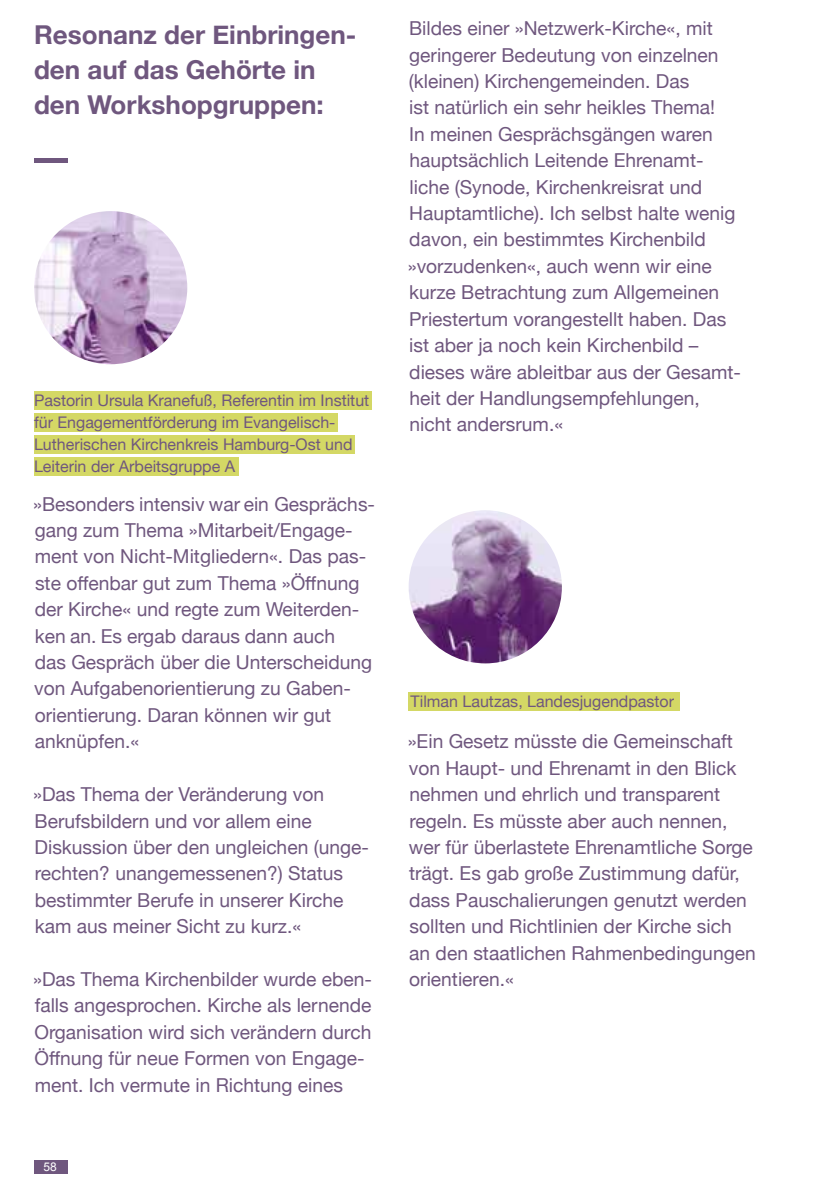
<style>
.page{position:relative;width:840px;height:1191px;background:#fff}
.page>*{position:absolute;margin:0;border:0;box-sizing:border-box;transform-origin:0 0}
.t1{font:700 26px/35.2px "Helvetica Neue";color:#6f577e}
.t2{font:19.2px/26.4px "Helvetica Neue";color:#6f577e}
.t3{font:16px/22px "Helvetica Neue";color:#6f577e}
.t4{font:12px "Arial";color:#fff}
</style>
<div class="page">
<div style="left:34px;top:1160px;width:34px;height:13px;background:#6f577e"></div>
<div style="left:34px;top:158px;width:34px;height:5px;background:#6f577e"></div>
<div style="left:34px;top:391px;width:337px;height:19px;background:#d4d865"></div>
<div style="left:34px;top:413px;width:303px;height:19px;background:#d4d865"></div>
<div style="left:34px;top:435px;width:320px;height:19px;background:#d4d865"></div>
<div style="left:34px;top:457px;width:204px;height:19px;background:#d4d865"></div>
<img style="left:34px;top:211px;width:153px;height:153px;border-radius:77px">
<img style="left:408px;top:510px;width:153px;height:153px;border-radius:77px">
<div style="left:408px;top:692px;width:271px;height:18px;background:#d4d865"></div>
<h1 class="t1" style="left:34px;top:18px;width:324px">Resonanz der Einbringen&shy;den auf das Gehörte in den Workshopgruppen:</h1>
<p class="t3" style="left:34px;top:390px;width:336px">Pastorin Ursula Kranefuß, Referentin im Institut für Engagementförderung im Evangelisch-Lutherischen Kirchenkreis Hamburg-Ost und Leiterin der Arbeitsgruppe A</p>
<p class="t2" style="left:33px;top:491px;width:343px">»Besonders intensiv war ein Gesprächs&shy;gang zum Thema »Mitarbeit/Engage&shy;ment von Nicht-Mitgliedern«. Das pas&shy;ste offenbar gut zum Thema »Öffnung der Kirche« und regte zum Weiterden&shy;ken an. Es ergab daraus dann auch<br>das Gespräch über die Unterscheidung von Aufgabenorientierung zu Gaben&shy;orientierung. Daran können wir gut anknüpfen.«</p>
<p class="t2" style="left:33px;top:782px;width:337px">»Das Thema der Veränderung von Berufsbildern und vor allem eine Diskussion über den ungleichen (unge&shy;rechten? unangemessenen?) Status bestimmter Berufe in unserer Kirche kam aus meiner Sicht zu kurz.«</p>
<p class="t2" style="left:33px;top:967px;width:340px">»Das Thema Kirchenbilder wurde eben&shy;falls angesprochen. Kirche als lernende Organisation wird sich verändern durch Öffnung für neue Formen von Engage&shy;ment. Ich vermute in Richtung eines</p>
<p class="t4" style="left:43px;top:1159px;width:15px">58</p>
<p class="t2" style="left:407px;top:16px;width:334px">Bildes einer »Netzwerk-Kirche«, mit geringerer Bedeutung von einzelnen (kleinen) Kirchengemeinden. Das<br>ist natürlich ein sehr heikles Thema!<br>In meinen Gesprächsgängen waren hauptsächlich Leitende Ehrenamt&shy;liche (Synode, Kirchenkreisrat und Hauptamtliche). Ich selbst halte wenig davon, ein bestimmtes Kirchenbild »vorzudenken«, auch wenn wir eine kurze Betrachtung zum Allgemeinen Priestertum vorangestellt haben. Das ist aber ja noch kein Kirchenbild – dieses wäre ableitbar aus der Gesamt&shy;heit der Handlungsempfehlungen, nicht andersrum.«</p>
<p class="t3" style="left:410px;top:691px;width:265px">Tilman Lautzas, Landesjugendpastor</p>
<p class="t2" style="left:407px;top:729px;width:349px">»Ein Gesetz müsste die Gemeinschaft von Haupt- und Ehrenamt in den Blick nehmen und ehrlich und transparent regeln. Es müsste aber auch nennen, wer für überlastete Ehrenamtliche Sorge trägt. Es gab große Zustimmung dafür, dass Pauschalierungen genutzt werden sollten und Richtlinien der Kirche sich an den staatlichen Rahmenbedingungen orientieren.«</p>
</div>
